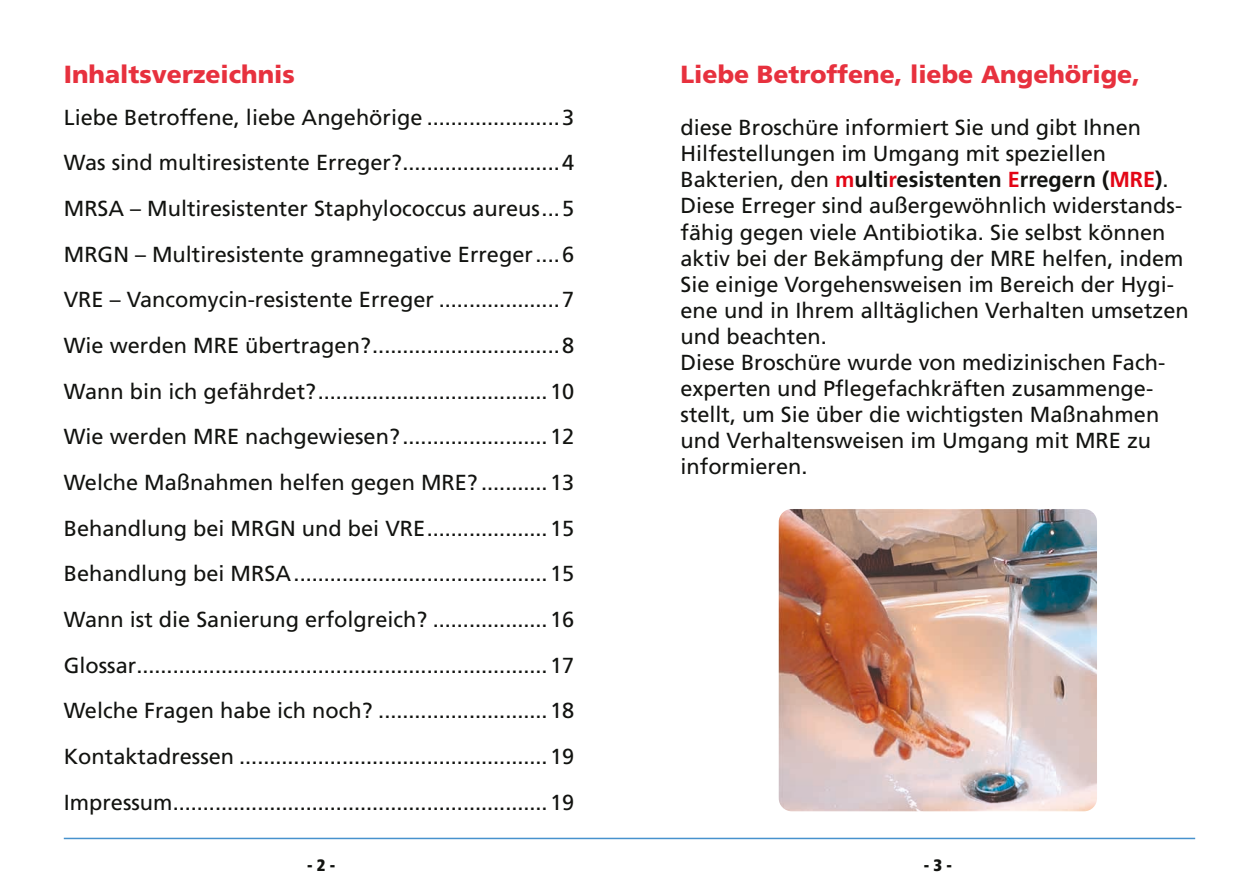
<style>
.page{position:relative;width:1259px;height:893px;background:#fff}
.page>*{position:absolute;margin:0;border:0;box-sizing:border-box;transform-origin:0 0}
.t1{font:900 24.75px "Frutiger LT Std";color:#e7313e}
.t2{font:21.75px/45.6px "Frutiger LT Std";color:#121310}
.t3{font:900 condensed 16.5px "Frutiger LT Std";color:#121310}
.s1{font-weight:700;color:#e30616}
.s2{font-weight:700}
</style>
<div class="page">
<hr style="left:64px;top:838px;width:1131px;height:1px;background:#4792cd">
<img style="left:778px;top:509px;width:319px;height:302px">
<p class="t1" style="left:64px;top:59px;width:233px">Inhaltsverzeichnis</p>
<p class="t2" style="left:64px;top:94px;width:512px;text-align:justify">Liebe Betroffene, liebe Angehörige ......................3<br>Was sind multiresistente Erreger?..........................4<br>MRSA – Multiresistenter Staphylococcus aureus...5<br>MRGN – Multiresistente gramnegative Erreger....6<br>VRE – Vancomycin-resistente Erreger ....................7<br>Wie werden MRE übertragen?...............................8<br>Wann bin ich gefährdet?......................................10<br>Wie werden MRE nachgewiesen?........................12<br>Welche Maßnahmen helfen gegen MRE? ...........13<br>Behandlung bei MRGN und bei VRE....................15<br>Behandlung bei MRSA..........................................15<br>Wann ist die Sanierung erfolgreich? ...................16<br>Glossar....................................................................17<br>Welche Fragen habe ich noch? ............................18<br>Kontaktadressen ...................................................19<br>Impressum..............................................................19</p>
<p class="t1" style="left:680px;top:59px;width:461px">Liebe Betroffene, liebe Angehörige,</p>
<p class="t2" style="left:680px;top:115px;width:510px;line-height:26.1px">diese Broschüre informiert Sie und gibt Ihnen Hilfestellungen im Umgang mit speziellen Bakterien, den <span class="s1">m</span><span class="s2">ulti</span><span class="s1">r</span><span class="s2">esistenten</span> <span class="s1">E</span><span class="s2">rregern (</span><span class="s1">MRE</span><span class="s2">)</span>.<br>Diese Erreger sind außergewöhnlich widerstands&shy;fähig gegen viele Antibiotika. Sie selbst können aktiv bei der Bekämpfung der MRE helfen, indem Sie einige Vorgehensweisen im Bereich der Hygi&shy;ene und in Ihrem alltäglichen Verhalten umsetzen und beachten.<br>Diese Broschüre wurde von medizinischen Fach&shy;experten und Pflegefachkräften zusammenge&shy;stellt, um Sie über die wichtigsten Maßnahmen und Verhaltensweisen im Umgang mit MRE zu informieren.</p>
<p class="t3" style="left:307px;top:855px;width:30px">- 2 -</p>
<p class="t3" style="left:923px;top:855px;width:30px">- 3 -</p>
</div>
